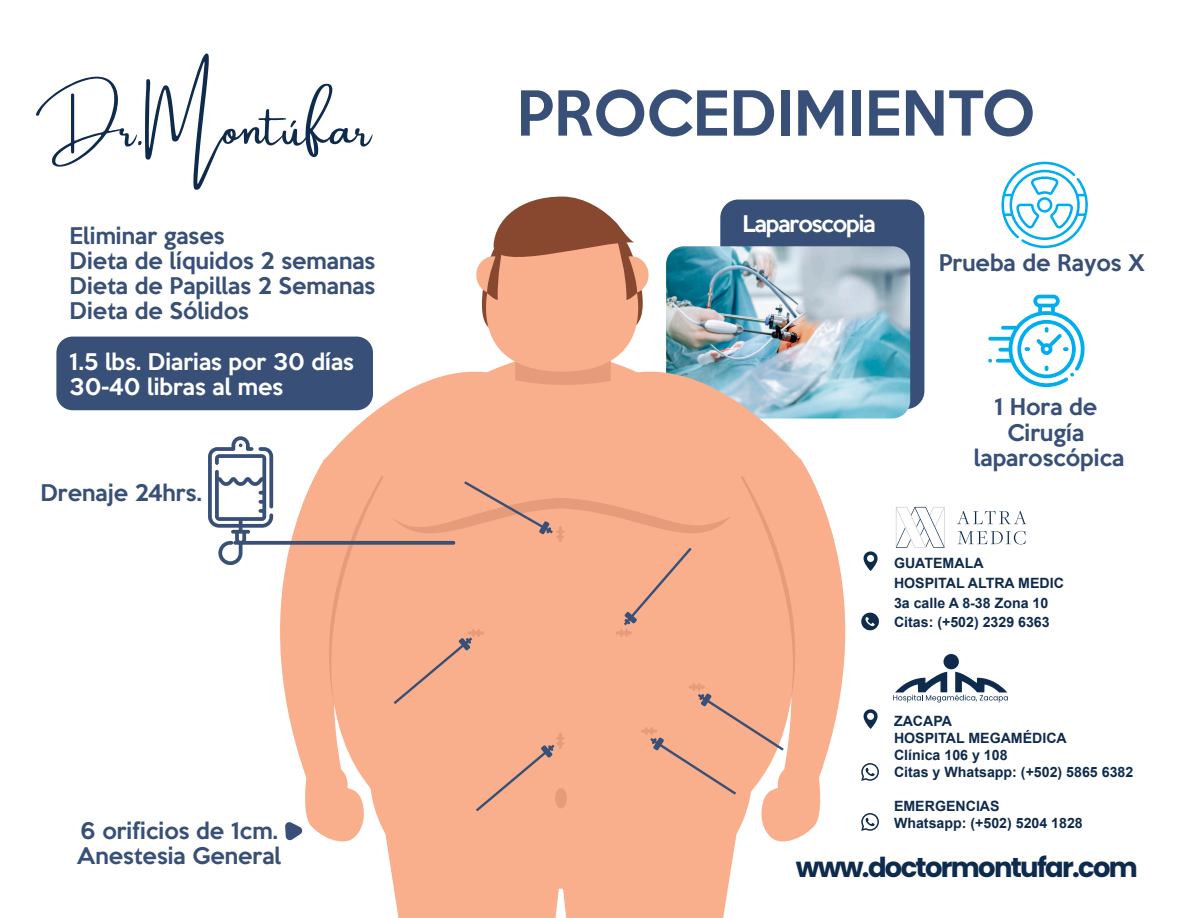
<style>
.page{position:relative;width:1188px;height:918px;background:#fff}
.page>*{position:absolute;margin:0;border:0;box-sizing:border-box;transform-origin:0 0}
.t1{font:500 56.7px "Keep Calm";color:#385077}
.t2{font:700 27.45px "Poppins";letter-spacing:-.06em;color:#0e2a4c}
.t3{font:500 21px/25.2px "Keep Calm";color:#385077}
.t4{font:500 21px/25.2px "Keep Calm";color:#fff}
.t5{font:500 21px "Keep Calm";letter-spacing:-.05em;color:#fff}
.t6{font:700 14.25px/17px "Arial";color:#0e2a4c}
</style>
<div class="page">
<div style="left:720px;top:200px;width:204px;height:209px;background:#385077;border-radius:18px"></div>
<img style="left:816px;top:246px;width:94px;height:173px">
<div style="left:56px;top:337px;width:317px;height:73px;background:#385077;border-radius:16px"></div>
<svg style="left:273px;top:459px;width:42px;height:371px"></svg>
<svg style="left:810px;top:488px;width:62px;height:342px"></svg>
<div style="left:389px;top:859px;width:344px;height:59px;background:#f9af8b"></div>
<svg style="left:315px;top:811px;width:495px;height:48px;fill:#f9af8b"></svg>
<svg style="left:309px;top:197px;width:507px;height:614px"></svg>
<svg style="left:285px;top:821px;width:18px;height:20px"></svg>
<svg style="left:988px;top:295px;width:97px;height:92px"></svg>
<svg style="left:233px;top:541px;width:222px;height:4px"></svg>
<svg style="left:208px;top:436px;width:65px;height:129px"></svg>
<svg style="left:1001px;top:162px;width:87px;height:86px"></svg>
<svg style="left:36px;top:54px;width:337px;height:136px"></svg>
<svg style="left:861px;top:813px;width:18px;height:18px"></svg>
<svg style="left:861px;top:763px;width:18px;height:18px"></svg>
<svg style="left:893px;top:654px;width:115px;height:48px"></svg>
<svg style="left:864px;top:551px;width:14px;height:20px"></svg>
<svg style="left:864px;top:709px;width:14px;height:20px"></svg>
<svg style="left:861px;top:612px;width:18px;height:18px"></svg>
<svg style="left:957px;top:511px;width:70px;height:13px"></svg>
<svg style="left:958px;top:531px;width:68px;height:13px"></svg>
<svg style="left:896px;top:507px;width:49px;height:41px"></svg>
<h3 class="t3" style="left:70px;top:221px;width:307px">Eliminar gases<br>Dieta de líquidos 2 semanas<br>Dieta de Papillas 2 Semanas<br>Dieta de Sólidos</h3>
<h3 class="t4" style="left:70px;top:347px;width:286px">1.5 lbs. Diarias por 30 días<br>30-40 libras al mes</h3>
<h3 class="t3" style="left:40px;top:478px;width:163px">Drenaje 24hrs.</h3>
<h3 class="t3" style="left:77px;top:816px;width:206px">6 orificios de 1cm.<br>Anestesia General</h3>
<h1 class="t1" style="left:516px;top:64px;width:520px">PROCEDIMIENTO</h1>
<h3 class="t5" style="left:743px;top:205px;width:135px">Laparoscopia</h3>
<h3 class="t3" style="left:939px;top:249px;width:208px">Prueba de Rayos X</h3>
<h3 class="t3" style="left:974px;top:393px;width:152px;text-align:center">1 Hora de<br>Cirugía laparoscópica</h3>
<p class="t6" style="left:894px;top:554px;width:171px;line-height:19.6px">GUATEMALA<br>HOSPITAL ALTRA MEDIC<br>3a calle A 8-38 Zona 10<br>Citas: (+502) 2329 6363</p>
<p class="t6" style="left:894px;top:713px;width:241px">ZACAPA<br>HOSPITAL MEGAMÉDICA<br>Clínica 106 y 108<br>Citas y Whatsapp: (+502) 5865 6382</p>
<p class="t6" style="left:894px;top:798px;width:190px">EMERGENCIAS<br>Whatsapp: (+502) 5204 1828</p>
<h2 class="t2" style="left:796px;top:852px;width:344px">www.doctormontufar.com</h2>
</div>
